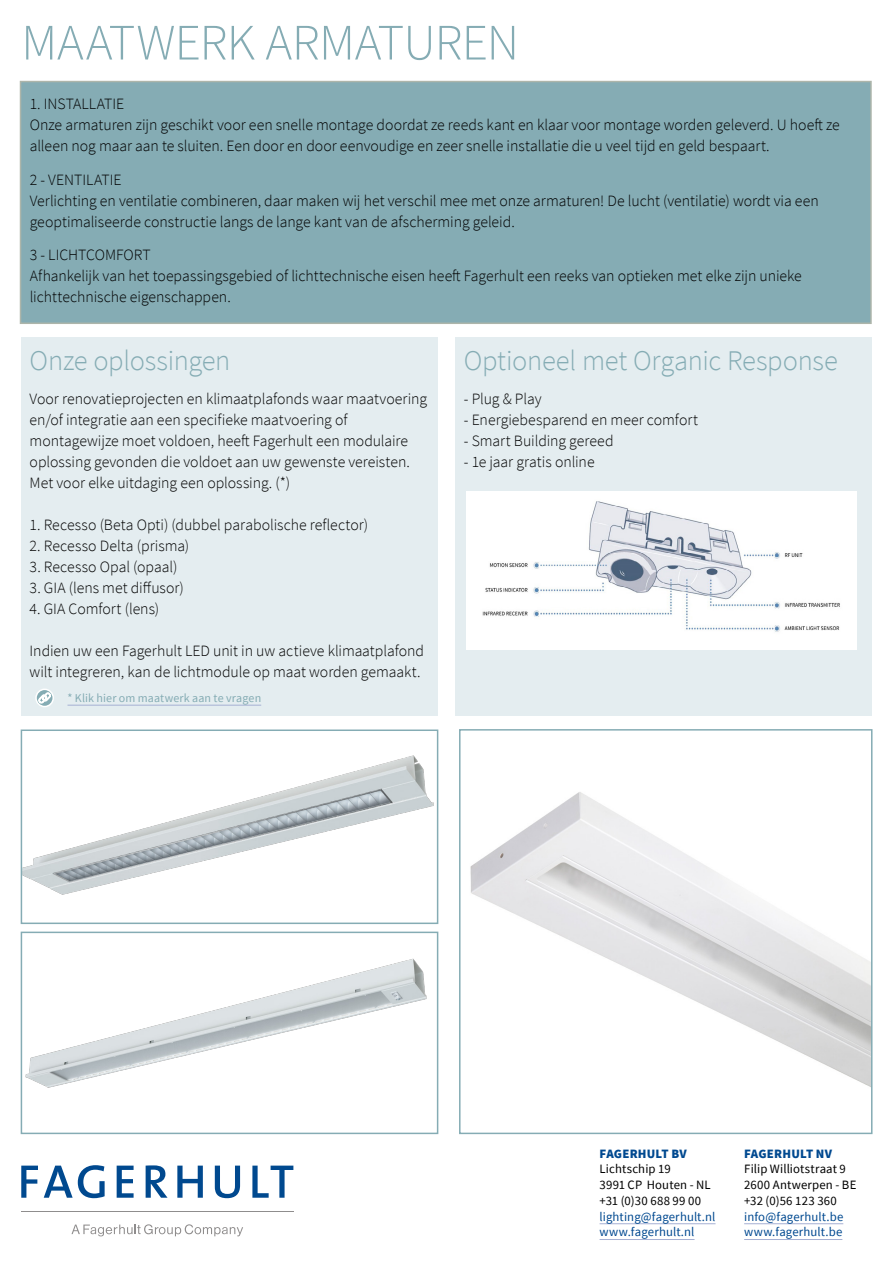
<style>
.page{position:relative;width:893px;height:1263px;background:#fff}
.page>*{position:absolute;margin:0;border:0;box-sizing:border-box;transform-origin:0 0}
.t1{font:300 51px "Source Sans Pro";letter-spacing:-.01em;color:#85acb4}
.t2{font:300 28.5px "Source Sans Pro";letter-spacing:-.01em;color:#85acb4}
.t3{font:300 15.75px/21px "Source Sans Pro";color:#000}
.t4{font:12.75px/15.8px "Source Sans Pro";letter-spacing:.01em;color:#000}
.t5{font:12.75px/15.8px "Source Sans Pro";letter-spacing:.01em;color:#004990}
.t6{font:900 12.75px "Source Sans Pro";letter-spacing:.015em;color:#004990}
.t7{font:12px "Source Sans Pro";letter-spacing:.01em;color:#85acb4}
</style>
<div class="page">
<hr style="left:600px;top:1223px;width:115px;height:1px;background:#a5b0d3">
<hr style="left:600px;top:1239px;width:94px;height:1px;background:#a5b0d3">
<hr style="left:744px;top:1223px;width:99px;height:1px;background:#a5b0d3">
<hr style="left:744px;top:1239px;width:98px;height:1px;background:#a5b0d3">
<svg style="left:21px;top:1165px;width:17px;height:33px"></svg>
<svg style="left:44px;top:1165px;width:61px;height:33px"></svg>
<svg style="left:117px;top:1165px;width:17px;height:33px"></svg>
<svg style="left:146px;top:1165px;width:22px;height:33px"></svg>
<svg style="left:177px;top:1165px;width:26px;height:33px"></svg>
<svg style="left:215px;top:1165px;width:25px;height:33px"></svg>
<svg style="left:252px;top:1165px;width:41px;height:33px"></svg>
<hr style="left:21px;top:1211px;width:272px;height:1px;background:#8f8d8d">
<svg style="left:71px;top:1224px;width:172px;height:12px"></svg>
<div style="left:21px;top:82px;width:850px;height:241px;background:#85acb4"></div>
<div style="left:20px;top:81px;width:852px;height:243px;border:2px solid #adb5aa"></div>
<div style="left:21px;top:338px;width:417px;height:378px;background:#e4edf0"></div>
<div style="left:455px;top:337px;width:417px;height:379px;background:#e4edf0"></div>
<img style="left:467px;top:491px;width:389px;height:158px">
<hr style="left:68px;top:705px;width:193px;height:1px;background:#a5b0d3">
<div style="left:35px;top:688px;width:19px;height:19px;border:2px solid #fff;border-radius:50%"></div>
<svg style="left:38px;top:690px;width:14px;height:15px"></svg>
<img style="left:24px;top:755px;width:410px;height:140px">
<div style="left:21px;top:729px;width:417px;height:195px;border:2px solid #85acb4"></div>
<img style="left:25px;top:958px;width:402px;height:130px">
<div style="left:21px;top:932px;width:417px;height:202px;border:2px solid #85acb4"></div>
<img style="left:470px;top:792px;width:399px;height:294px">
<div style="left:459px;top:729px;width:413px;height:405px;border:2px solid #85acb4"></div>
<h1 class="t1" style="left:21px;top:11px;width:499px">MAATWERK ARMATUREN</h1>
<p class="t3" style="left:30px;top:93px;width:811px">1. INSTALLATIE<br>Onze armaturen zijn geschikt voor een snelle montage doordat ze reeds kant en klaar voor montage worden geleverd. U hoeft ze alleen nog maar aan te sluiten. Een door en door eenvoudige en zeer snelle installatie die u veel tijd en geld bespaart.</p>
<p class="t3" style="left:30px;top:169px;width:790px">2 - VENTILATIE<br>Verlichting en ventilatie combineren, daar maken wij het verschil mee met onze armaturen! De lucht (ventilatie) wordt via een geoptimaliseerde constructie langs de lange kant van de afscherming geleid.</p>
<p class="t3" style="left:30px;top:245px;width:774px">3 - LICHTCOMFORT<br>Afhankelijk van het toepassingsgebied of lichttechnische eisen heeft Fagerhult een reeks van optieken met elke zijn unieke lichttechnische eigenschappen.</p>
<h2 class="t2" style="left:30px;top:343px;width:202px">Onze oplossingen</h2>
<p class="t3" style="left:30px;top:388px;width:399px">Voor renovatieprojecten en klimaatplafonds waar maatvoering en/of integratie aan een specifieke maatvoering of montagewijze moet voldoen, heeft Fagerhult een modulaire oplossing gevonden die voldoet aan uw gewenste vereisten.<br>Met voor elke uitdaging een oplossing. (*)</p>
<p class="t3" style="left:30px;top:514px;width:340px">1. Recesso (Beta Opti) (dubbel parabolische reflector)</p>
<p class="t3" style="left:30px;top:535px;width:161px">2. Recesso Delta (prisma)</p>
<p class="t3" style="left:30px;top:556px;width:149px">3. Recesso Opal (opaal)</p>
<p class="t3" style="left:30px;top:577px;width:156px">3. GIA (lens met diffusor)</p>
<p class="t3" style="left:30px;top:598px;width:131px">4. GIA Comfort (lens)</p>
<p class="t3" style="left:30px;top:640px;width:396px">Indien uw een Fagerhult LED unit in uw actieve klimaatplafond wilt integreren, kan de lichtmodule op maat worden gemaakt.</p>
<p class="t7" style="left:68px;top:690px;width:195px">* Klik hier om maatwerk aan te vragen</p>
<h2 class="t2" style="left:464px;top:343px;width:376px">Optioneel met Organic Response</h2>
<p class="t3" style="left:464px;top:388px;width:79px">- Plug &amp; Play</p>
<p class="t3" style="left:464px;top:409px;width:236px">- Energiebesparend en meer comfort</p>
<p class="t3" style="left:464px;top:430px;width:151px">- Smart Building gereed</p>
<p class="t3" style="left:464px;top:451px;width:132px">- 1e jaar gratis online</p>
<p class="t6" style="left:600px;top:1145px;width:89px">FAGERHULT BV</p>
<p class="t4" style="left:600px;top:1161px;width:113px">Lichtschip 19<br>3991 CP Houten - NL +31 (0)30 688 99 00</p>
<p class="t5" style="left:600px;top:1208px;width:117px">lighting@fagerhult.nl www.fagerhult.nl</p>
<p class="t6" style="left:744px;top:1145px;width:89px">FAGERHULT NV</p>
<p class="t4" style="left:744px;top:1161px;width:114px">Filip Williotstraat 9<br>2600 Antwerpen - BE +32 (0)56 123 360</p>
<p class="t5" style="left:744px;top:1208px;width:101px">info@fagerhult.be www.fagerhult.be</p>
</div>
